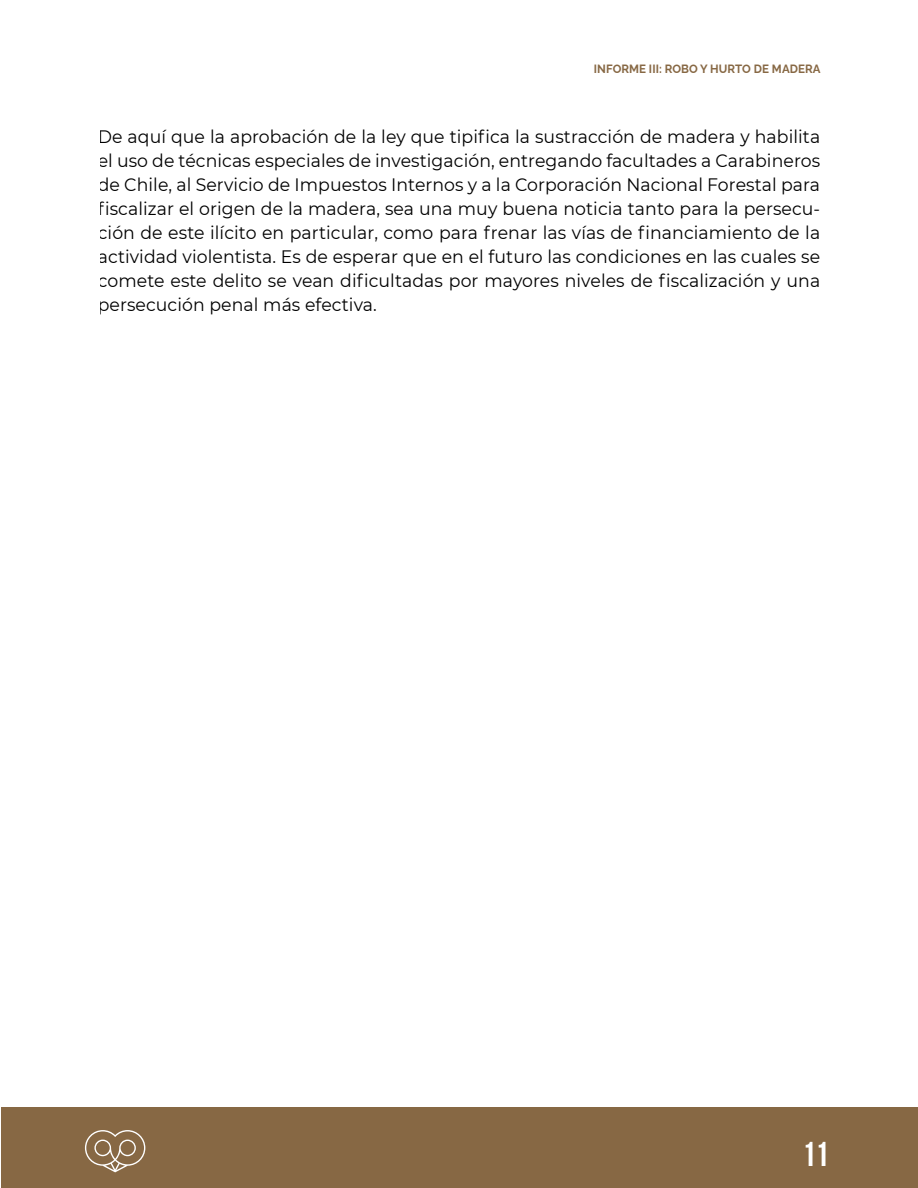
<style>
.page{position:relative;width:918px;height:1188px;background:#fff}
.page>*{position:absolute;margin:0;border:0;box-sizing:border-box;transform-origin:0 0}
.t1{font:700 34.5px "Bebas Neue";color:#fff}
.t2{font:18px/24px "Montserrat";letter-spacing:.005em;color:#000;text-align:justify;scale:.96 1}
.t3{font:700 12px "Raleway";letter-spacing:.005em;color:#876844;scale:.96 1}
</style>
<div class="page">
<div style="left:1px;top:1108px;width:917px;height:80px;background:#876844"></div>
<svg style="left:85px;top:1130px;width:60px;height:42px"></svg>
<p class="t3" style="left:594px;top:59px;width:238px">INFORME III: ROBO Y HURTO DE MADERA</p>
<p class="t2" style="left:98px;top:124px;width:754px">De aquí que la aprobación de la ley que tipifica la sustracción de madera y habilita el uso de técnicas especiales de investigación, entregando facultades a Carabineros de Chile, al Servicio de Impuestos Internos y a la Corporación Nacional Forestal para fiscalizar el origen de la madera, sea una muy buena noticia tanto para la persecu&shy;ción de este ilícito en particular, como para frenar las vías de financiamiento de la actividad violentista. Es de esperar que en el futuro las condiciones en las cuales se comete este delito se vean dificultadas por mayores niveles de fiscalización y una persecución penal más efectiva.</p>
<h1 class="t1" style="left:802px;top:1135px;width:28px">11</h1>
</div>
